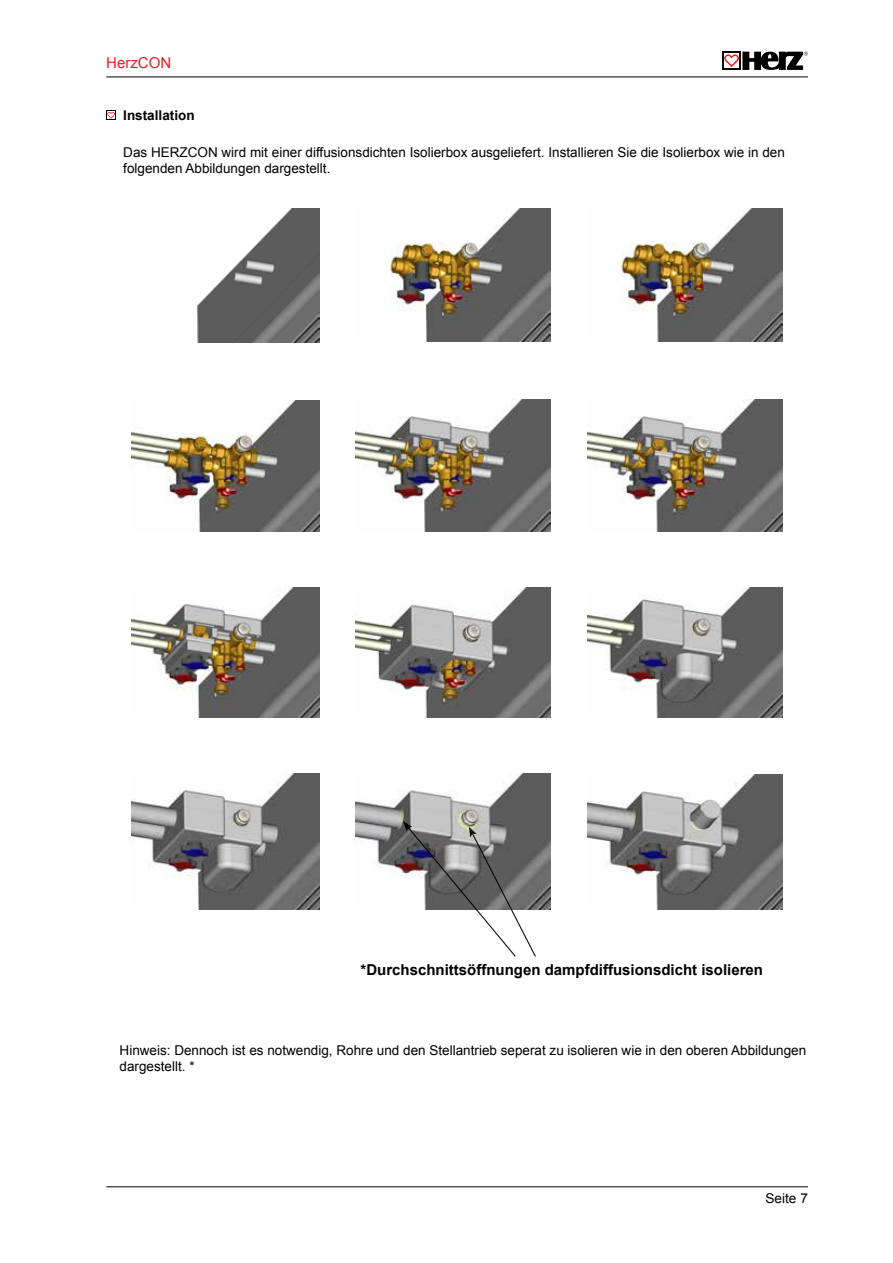
<style>
.page{position:relative;width:893px;height:1263px;background:#fff}
.page>*{position:absolute;margin:0;border:0;box-sizing:border-box;transform-origin:0 0}
.t1{font:700 15px "Arial";color:#000}
.t2{font:15px "Arial";color:#ed1d24}
.t3{font:13.5px/16.2px "Arial";color:#000}
.t4{font:700 13.5px "Arial";color:#000}
</style>
<div class="page">
<svg style="left:722px;top:52px;width:86px;height:18px"></svg>
<hr style="left:106px;top:77px;width:702px;height:1px;background:#000">
<hr style="left:106px;top:1186px;width:702px;height:1px;background:#000">
<svg style="left:106px;top:111px;width:10px;height:9px"></svg>
<img style="left:390px;top:208px;width:161px;height:134px">
<img style="left:197px;top:208px;width:122px;height:134px">
<img style="left:621px;top:208px;width:161px;height:134px">
<img style="left:131px;top:400px;width:188px;height:131px">
<img style="left:356px;top:399px;width:194px;height:132px">
<img style="left:588px;top:399px;width:194px;height:132px">
<img style="left:131px;top:588px;width:188px;height:129px">
<img style="left:356px;top:588px;width:194px;height:129px">
<img style="left:588px;top:588px;width:194px;height:129px">
<img style="left:131px;top:774px;width:188px;height:135px">
<img style="left:356px;top:774px;width:195px;height:135px">
<img style="left:588px;top:774px;width:194px;height:135px">
<svg style="left:403px;top:821px;width:134px;height:136px"></svg>
<p class="t2" style="left:106px;top:53px;width:66px">HerzCON</p>
<p class="t4" style="left:123px;top:106px;width:73px">Installation</p>
<p class="t3" style="left:123px;top:144px;width:663px">Das HERZCON wird mit einer diffusionsdichten Isolierbox ausgeliefert. Installieren Sie die Isolierbox wie in den folgenden Abbildungen dargestellt.</p>
<p class="t1" style="left:360px;top:960px;width:404px">*Durchschnittsöffnungen dampfdiffusionsdicht isolieren</p>
<p class="t3" style="left:120px;top:1042px;width:688px">Hinweis: Dennoch ist es notwendig, Rohre und den Stellantrieb seperat zu isolieren wie in den oberen Abbildungen dargestellt. *</p>
<p class="t3" style="left:765px;top:1190px;width:44px">Seite 7</p>
</div>
